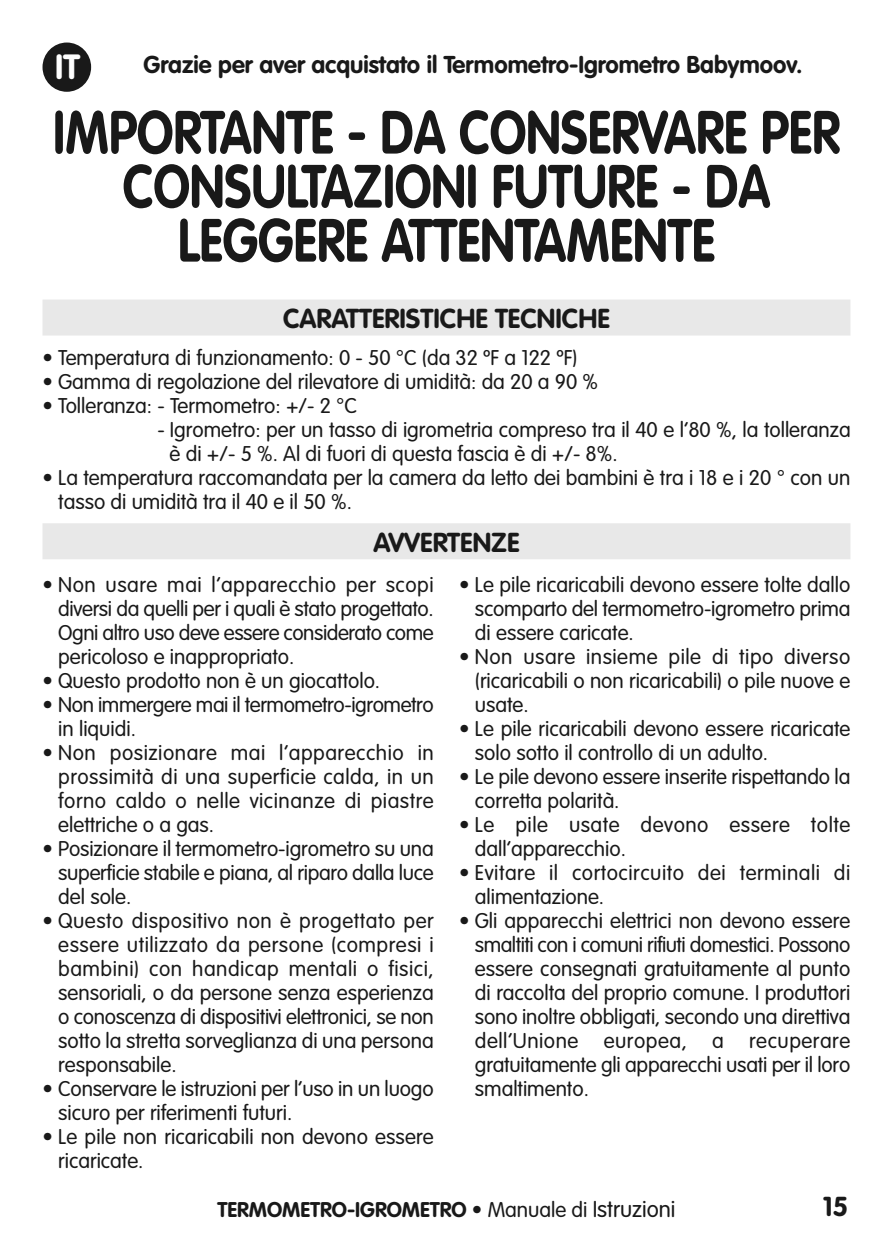
<style>
.page{position:relative;width:893px;height:1259px;background:#fff}
.page>*{position:absolute;margin:0;border:0;box-sizing:border-box;transform-origin:0 0}
.t1{font:700 60px/54px "VAG Rounded";color:#191919;text-align:center;scale:.84 1}
.t2{font:700 34.5px "VAG Rounded";color:#fff}
.t3{font:700 27px "VAG Rounded";color:#191919}
.t4{font:700 24px "VAG Rounded";color:#191919}
.t5{font:300 21px/24px "VAG Rounded";color:#191919;text-align:justify}
.t6{font:300 21px/24px "VAG Rounded";letter-spacing:.025em;color:#191919}
.t7{font:300 21px/24px "VAG Rounded";letter-spacing:-.02em;color:#191919}
.t8{font:700 21px "VAG Rounded";color:#191919}
.s1{font-weight:300}
.s2{font-weight:300;font-size:22.5px}
</style>
<div class="page">
<div style="left:43px;top:43px;width:48px;height:49px;background:#191919;border-radius:50%"></div>
<div style="left:43px;top:299px;width:807px;height:36px;background:#e8e8e8"></div>
<div style="left:43px;top:523px;width:807px;height:36px;background:#e8e8e8"></div>
<h2 class="t2" style="left:55px;top:52px;width:26px">IT</h2>
<p class="t4" style="left:143px;top:54px;width:661px">Grazie per aver acquistato il Termometro-Igrometro Babymoov.</p>
<h1 class="t1" style="left:53px;top:110px;width:938px">IMPORTANTE - DA CONSERVARE PER<br>CONSULTAZIONI FUTURE - DA<br>LEGGERE ATTENTAMENTE</h1>
<p class="t3" style="left:283px;top:307px;width:328px">CARATTERISTICHE TECNICHE</p>
<p class="t5" style="left:43px;top:347px;width:536px">• Temperatura di funzionamento: 0 - 50 °C (da 32 ºF a 122 ºF)</p>
<p class="t5" style="left:43px;top:371px;width:557px">• Gamma di regolazione del rilevatore di umidità: da 20 a 90 %</p>
<p class="t5" style="left:43px;top:395px;width:316px">• Tolleranza: - Termometro: +/- 2 °C</p>
<p class="t5" style="left:170px;top:419px;width:683px;text-indent:-12px">- Igrometro: per un tasso di igrometria compreso tra il 40 e l’80 %, la tolleranza è di +/- 5 %. Al di fuori di questa fascia è di +/- 8%.</p>
<p class="t5" style="left:58px;top:467px;width:794px;text-indent:-16px">• La temperatura raccomandata per la camera da letto dei bambini è tra i 18 e i 20 ° con un tasso di umidità tra il 40 e il 50 %.</p>
<p class="t3" style="left:373px;top:531px;width:148px">AVVERTENZE</p>
<p class="t5" style="left:58px;top:574px;width:377px;text-indent:-16px">• Non usare mai l’apparecchio per scopi diversi da quelli per i quali è stato progettato.<br>Ogni altro uso deve essere considerato come pericoloso e inappropriato.</p>
<p class="t5" style="left:43px;top:670px;width:339px">• Questo prodotto non è un giocattolo.</p>
<p class="t7" style="left:58px;top:694px;width:377px;text-indent:-16px">• Non immergere mai il termometro-igrometro in liquidi.</p>
<p class="t5" style="left:58px;top:742px;width:377px;text-indent:-16px">• Non posizionare mai l’apparecchio in prossimità di una superficie calda, in un forno caldo o nelle vicinanze di piastre elettriche o a gas.</p>
<p class="t5" style="left:58px;top:838px;width:377px;text-indent:-16px">• Posizionare il termometro-igrometro su una superficie stabile e piana, al riparo dalla luce del sole.</p>
<p class="t5" style="left:58px;top:910px;width:377px;text-indent:-16px">• Questo dispositivo non è progettato per essere utilizzato da persone (compresi i bambini) con handicap mentali o fisici, sensoriali, o da persone senza esperienza o conoscenza di dispositivi elettronici, se non sotto la stretta sorveglianza di una persona responsabile.</p>
<p class="t5" style="left:58px;top:1078px;width:377px;text-indent:-16px">• Conservare le istruzioni per l’uso in un luogo sicuro per riferimenti futuri.</p>
<p class="t5" style="left:58px;top:1126px;width:377px;text-indent:-16px">• Le pile non ricaricabili non devono essere ricaricate.</p>
<p class="t5" style="left:475px;top:574px;width:377px;text-indent:-16px">• Le pile ricaricabili devono essere tolte dallo scomparto del termometro-igrometro prima di essere caricate.</p>
<p class="t5" style="left:475px;top:646px;width:377px;text-indent:-16px">• Non usare insieme pile di tipo diverso (ricaricabili o non ricaricabili) o pile nuove e usate.</p>
<p class="t5" style="left:475px;top:718px;width:377px;text-indent:-16px">• Le pile ricaricabili devono essere ricaricate solo sotto il controllo di un adulto.</p>
<p class="t5" style="left:475px;top:766px;width:377px;text-indent:-16px">• Le pile devono essere inserite rispettando la corretta polarità.</p>
<p class="t6" style="left:475px;top:814px;width:377px;text-indent:-16px">• Le pile usate devono essere tolte dall’apparecchio.</p>
<p class="t6" style="left:475px;top:862px;width:377px;text-indent:-16px">• Evitare il cortocircuito dei terminali di alimentazione.</p>
<p class="t5" style="left:475px;top:910px;width:377px;text-indent:-16px">• Gli apparecchi elettrici non devono essere smaltiti con i comuni rifiuti domestici. Possono essere consegnati gratuitamente al punto di raccolta del proprio comune. I produttori sono inoltre obbligati, secondo una direttiva dell’Unione europea, a recuperare gratuitamente gli apparecchi usati per il loro smaltimento.</p>
<p class="t8" style="left:217px;top:1200px;width:460px">TERMOMETRO-IGROMETRO <span class="s1">• Manuale di</span> <span class="s2">Istruzioni</span></p>
<p class="t3" style="left:823px;top:1195px;width:27px">15</p>
</div>
